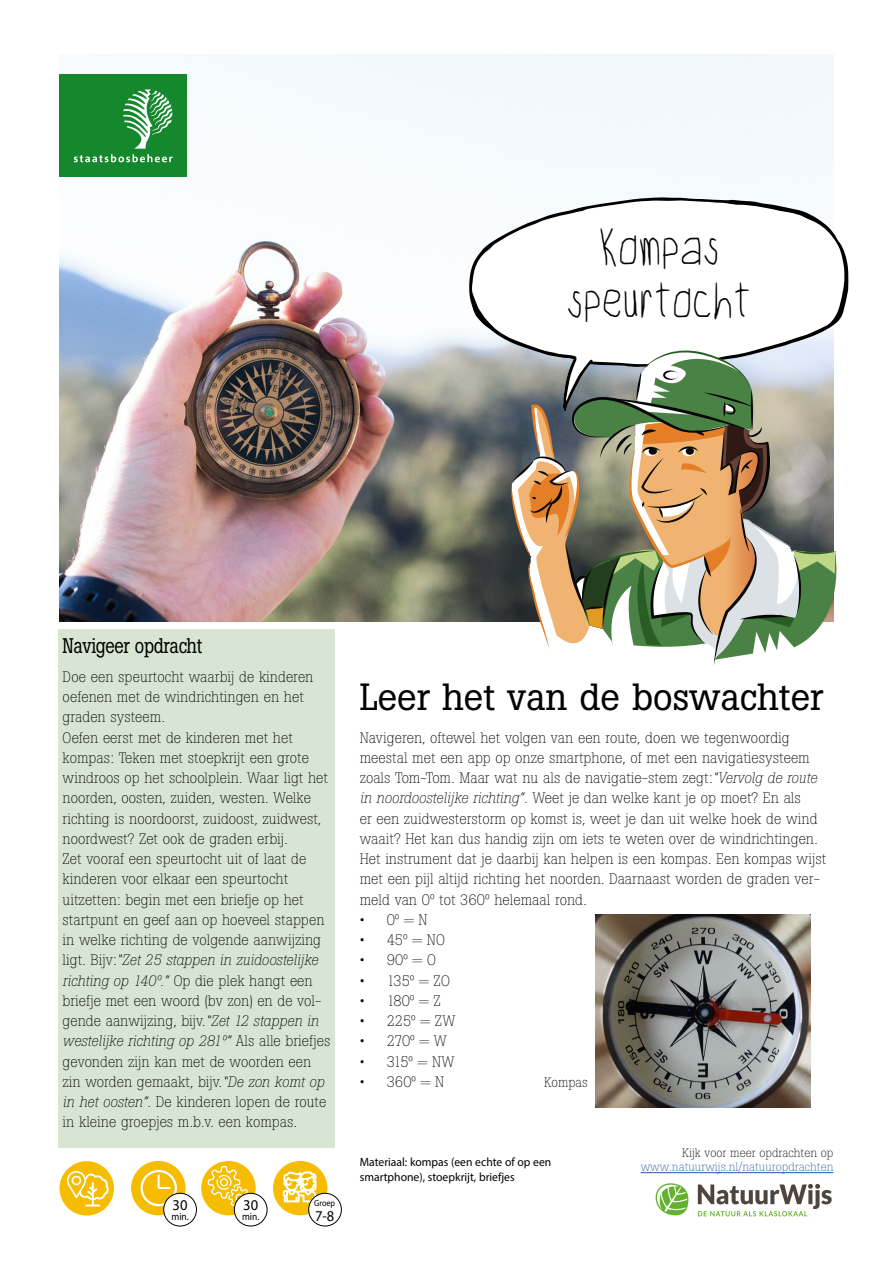
<style>
.page{position:relative;width:893px;height:1263px;background:#fff}
.page>*{position:absolute;margin:0;border:0;box-sizing:border-box;transform-origin:0 0}
.t1{font:45px/52.5px "Child Writing";color:#000;text-align:center;scale:.9 1}
.t2{font:37.5px "Boton";color:#000}
.t3{font:21px "Boton";letter-spacing:-.02em;color:#000;scale:.86 1}
.t4{font:300 15px/20.2px "Boton";color:#000}
.t5{font:15px "Myriad Pro";color:#000}
.t6{font:300 13.5px "Boton";color:#000}
.t7{font:12px/14.4px "Myriad Pro";color:#000}
.t8{font:300 12px "Boton";color:#275b9b}
.t9{font:300 12px "Boton";color:#000}
.t10{font:10.5px "Myriad Pro";color:#000;scale:.9 1}
.t11{font:9px "Myriad Pro";color:#000;scale:.9 1}
.s1{font-style:italic}
</style>
<div class="page">
<img style="left:60px;top:54px;width:773px;height:567px">
<div style="left:60px;top:74px;width:127px;height:102px;background:#15882e"></div>
<svg style="left:74px;top:89px;width:99px;height:73px"></svg>
<div style="left:60px;top:1161px;width:54px;height:54px;background:#f6bd00;border-radius:50%"></div>
<svg style="left:469px;top:197px;width:380px;height:214px"></svg>
<svg style="left:472px;top:200px;width:372px;height:201px"></svg>
<svg style="left:511px;top:350px;width:326px;height:316px"></svg>
<div style="left:201px;top:1161px;width:55px;height:54px;background:#f6bd00;border-radius:50%"></div>
<svg style="left:208px;top:1166px;width:42px;height:42px"></svg>
<svg style="left:66px;top:1170px;width:43px;height:36px"></svg>
<div style="left:72px;top:1176px;width:9px;height:9px;border:2px solid #fff;border-radius:50%"></div>
<div style="left:273px;top:1161px;width:54px;height:54px;background:#f6bd00;border-radius:50%"></div>
<svg style="left:283px;top:1171px;width:33px;height:31px"></svg>
<div style="left:309px;top:1193px;width:32px;height:33px;background:#fff;border-radius:50%"></div>
<div style="left:308px;top:1193px;width:34px;height:33px;border:1px solid #000;border-radius:50%"></div>
<div style="left:131px;top:1161px;width:55px;height:54px;background:#f6bd00;border-radius:50%"></div>
<div style="left:141px;top:1170px;width:36px;height:36px;border:2px solid #fff;border-radius:50%"></div>
<svg style="left:157px;top:1173px;width:15px;height:16px"></svg>
<div style="left:234px;top:1193px;width:33px;height:33px;background:#fff;border-radius:50%"></div>
<div style="left:234px;top:1193px;width:33px;height:33px;border:1px solid #000;border-radius:50%"></div>
<div style="left:164px;top:1193px;width:32px;height:33px;background:#fff;border-radius:50%"></div>
<div style="left:163px;top:1193px;width:34px;height:33px;border:1px solid #000;border-radius:50%"></div>
<svg style="left:698px;top:1184px;width:134px;height:32px"></svg>
<svg style="left:655px;top:1183px;width:34px;height:32px"></svg>
<hr style="left:641px;top:1172px;width:192px;height:1px;background:#275b9b">
<div style="left:58px;top:629px;width:277px;height:33px;background:#d8e5d2"></div>
<div style="left:58px;top:653px;width:277px;height:69px;background:#d8e5d2"></div>
<div style="left:58px;top:714px;width:277px;height:130px;background:#d8e5d2"></div>
<div style="left:58px;top:836px;width:277px;height:291px;background:#d8e5d2"></div>
<div style="left:58px;top:1119px;width:277px;height:29px;background:#d8e5d2"></div>
<img style="left:596px;top:914px;width:214px;height:193px">
<h1 class="t1" style="left:566px;top:221px;width:207px">Kompas speurtocht</h1>
<h3 class="t3" style="left:63px;top:633px;width:164px">Navigeer opdracht</h3>
<p class="t4" style="left:63px;top:666px;width:269px">Doe een speurtocht waarbij de kinderen oefenen met de windrichtingen en het graden systeem.<br>Oefen eerst met de kinderen met het kompas: Teken met stoepkrijt een grote windroos op het schoolplein. Waar ligt het noorden, oosten, zuiden, westen. Welke richting is noordoorst, zuidoost, zuidwest, noordwest? Zet ook de graden erbij.<br>Zet vooraf een speurtocht uit of laat de kinderen voor elkaar een speurtocht uitzetten: begin met een briefje op het startpunt en geef aan op hoeveel stappen in welke richting de volgende aanwijzing ligt. Bijv:<span class="s1">“Zet 25 stappen in zuidoostelijke richting op 140º.”</span> Op die plek hangt een briefje met een woord (bv zon) en de vol&shy;gende aanwijzing, bijv.<span class="s1">“Zet 12 stappen in westelijke richting op 281º”</span> Als alle briefjes gevonden zijn kan met de woorden een zin worden gemaakt, bijv.<span class="s1">“De zon komt op in het oosten”.</span> De kinderen lopen de route in kleine groepjes m.b.v. een kompas.</p>
<p class="t5" style="left:173px;top:1196px;width:16px">30</p>
<p class="t10" style="left:171px;top:1210px;width:21px">min.</p>
<p class="t5" style="left:243px;top:1196px;width:16px">30</p>
<p class="t10" style="left:242px;top:1210px;width:21px">min.</p>
<p class="t11" style="left:314px;top:1198px;width:25px">Groep</p>
<p class="t5" style="left:315px;top:1206px;width:20px">7-8</p>
<h2 class="t2" style="left:360px;top:674px;width:465px">Leer het van de boswachter</h2>
<p class="t4" style="left:360px;top:727px;width:468px">Navigeren, oftewel het volgen van een route, doen we tegenwoordig meestal met een app op onze smartphone, of met een navigatiesysteem zoals Tom-Tom. Maar wat nu als de navigatie-stem zegt:<span class="s1">“Vervolg de route in noordoostelijke richting”.</span> Weet je dan welke kant je op moet? En als<br>er een zuidwesterstorm op komst is, weet je dan uit welke hoek de wind waait? Het kan dus handig zijn om iets te weten over de windrichtingen.<br>Het instrument dat je daarbij kan helpen is een kompas. Een kompas wijst met een pijl altijd richting het noorden. Daarnaast worden de graden ver&shy;meld van 0º tot 360º helemaal rond.</p>
<p class="t4" style="left:360px;top:909px;width:69px">• 0º = N</p>
<p class="t4" style="left:360px;top:930px;width:87px">• 45º = NO</p>
<p class="t4" style="left:360px;top:950px;width:78px">• 90º = O</p>
<p class="t4" style="left:360px;top:970px;width:92px">• 135º = ZO</p>
<p class="t4" style="left:360px;top:990px;width:83px">• 180º = Z</p>
<p class="t4" style="left:360px;top:1011px;width:97px">• 225º = ZW</p>
<p class="t4" style="left:360px;top:1031px;width:89px">• 270º = W</p>
<p class="t4" style="left:360px;top:1051px;width:96px">• 315º = NW</p>
<p class="t4" style="left:360px;top:1071px;width:86px">• 360º = N</p>
<p class="t6" style="left:544px;top:1074px;width:45px">Kompas</p>
<p class="t7" style="left:360px;top:1155px;width:193px">Materiaal: kompas (een echte of op een smartphone), stoepkrijt, briefjes</p>
<p class="t9" style="left:682px;top:1146px;width:153px">Kijk voor meer opdrachten op</p>
<p class="t8" style="left:641px;top:1160px;width:194px">www.natuurwijs.nl/natuuropdrachten</p>
</div>
